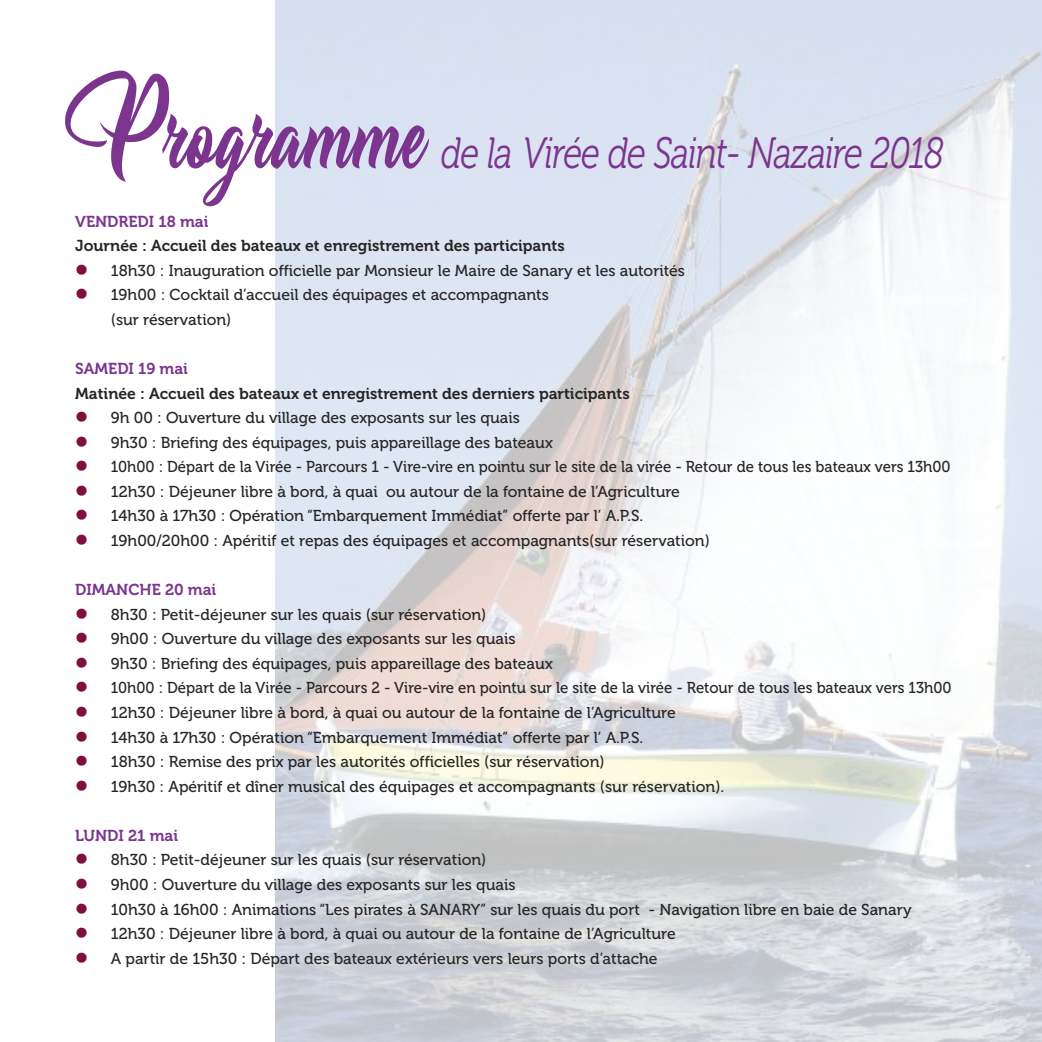
<style>
.page{position:relative;width:1042px;height:1042px;background:#fff}
.page>*{position:absolute;margin:0;border:0;box-sizing:border-box;transform-origin:0 0}
.t1{font:italic 43.75px "Museo 300";letter-spacing:-.025em;color:#7b358f;scale:.8 1}
.t2{font:15.75px/24.5px "Museo 500";color:#272526}
.t3{font:15.75px "Museo 500";color:#272526;scale:.95 1}
.t4{font:15.75px "Museo 700";color:#272526}
.t5{font:15.75px "Museo 700";color:#7b358f}
.s1{font-family:"Emotional Rescue";font-style:normal;font-size:84px}
.s2{color:#7e0f3f}
</style>
<div class="page">
<img style="left:276px;top:0;width:766px;height:1042px">
<h1 class="t1" style="left:74px;top:138px;width:1088px"><span class="s1">Programme</span> de la Virée de Saint- Nazaire 2018</h1>
<p class="t5" style="left:75px;top:215px;width:135px">VENDREDI 18 mai</p>
<p class="t4" style="left:75px;top:240px;width:491px">Journée : Accueil des bateaux et enregistrement des participants</p>
<p class="t2" style="left:75px;top:260px;width:611px"><span class="s2">●</span> 18h30 : Inauguration officielle par Monsieur le Maire de Sanary et les autorités</p>
<p class="t2" style="left:111px;top:284px;width:439px;text-indent:-36px"><span class="s2">●</span> 19h00 : Cocktail d’accueil des équipages et accompagnants (sur réservation)</p>
<p class="t5" style="left:75px;top:363px;width:114px">SAMEDI 19 mai</p>
<p class="t4" style="left:75px;top:387px;width:556px">Matinée : Accueil des bateaux et enregistrement des derniers participants</p>
<p class="t2" style="left:75px;top:407px;width:446px"><span class="s2">●</span> 9h 00 : Ouverture du village des exposants sur les quais</p>
<p class="t2" style="left:75px;top:431px;width:479px"><span class="s2">●</span> 9h30 : Briefing des équipages, puis appareillage des bateaux</p>
<p class="t3" style="left:75px;top:461px;width:923px"><span class="s2">●</span> 10h00 : Départ de la Virée - Parcours 1 - Vire-vire en pointu sur le site de la virée - Retour de tous les bateaux vers 13h00</p>
<p class="t2" style="left:75px;top:481px;width:606px"><span class="s2">●</span> 12h30 : Déjeuner libre à bord, à quai ou autour de la fontaine de l’Agriculture</p>
<p class="t2" style="left:75px;top:505px;width:569px"><span class="s2">●</span> 14h30 à 17h30 : Opération “Embarquement Immédiat” offerte par l’ A.P.S.</p>
<p class="t2" style="left:75px;top:530px;width:636px"><span class="s2">●</span> 19h00/20h00 : Apéritif et repas des équipages et accompagnants(sur réservation)</p>
<p class="t5" style="left:75px;top:584px;width:142px">DIMANCHE 20 mai</p>
<p class="t2" style="left:75px;top:603px;width:413px"><span class="s2">●</span> 8h30 : Petit-déjeuner sur les quais (sur réservation)</p>
<p class="t2" style="left:75px;top:628px;width:442px"><span class="s2">●</span> 9h00 : Ouverture du village des exposants sur les quais</p>
<p class="t2" style="left:75px;top:652px;width:479px"><span class="s2">●</span> 9h30 : Briefing des équipages, puis appareillage des bateaux</p>
<p class="t3" style="left:75px;top:682px;width:924px"><span class="s2">●</span> 10h00 : Départ de la Virée - Parcours 2 - Vire-vire en pointu sur le site de la virée - Retour de tous les bateaux vers 13h00</p>
<p class="t2" style="left:75px;top:702px;width:602px"><span class="s2">●</span> 12h30 : Déjeuner libre à bord, à quai ou autour de la fontaine de l’Agriculture</p>
<p class="t2" style="left:75px;top:726px;width:569px"><span class="s2">●</span> 14h30 à 17h30 : Opération “Embarquement Immédiat” offerte par l’ A.P.S.</p>
<p class="t2" style="left:75px;top:751px;width:531px"><span class="s2">●</span> 18h30 : Remise des prix par les autorités officielles (sur réservation)</p>
<p class="t2" style="left:75px;top:775px;width:650px"><span class="s2">●</span> 19h30 : Apéritif et dîner musical des équipages et accompagnants (sur réservation).</p>
<p class="t5" style="left:75px;top:829px;width:104px">LUNDI 21 mai</p>
<p class="t2" style="left:75px;top:849px;width:413px"><span class="s2">●</span> 8h30 : Petit-déjeuner sur les quais (sur réservation)</p>
<p class="t2" style="left:75px;top:873px;width:442px"><span class="s2">●</span> 9h00 : Ouverture du village des exposants sur les quais</p>
<p class="t2" style="left:75px;top:898px;width:838px"><span class="s2">●</span> 10h30 à 16h00 : Animations “Les pirates à SANARY” sur les quais du port - Navigation libre en baie de Sanary</p>
<p class="t2" style="left:75px;top:923px;width:602px"><span class="s2">●</span> 12h30 : Déjeuner libre à bord, à quai ou autour de la fontaine de l’Agriculture</p>
<p class="t2" style="left:75px;top:947px;width:584px"><span class="s2">●</span> A partir de 15h30 : Départ des bateaux extérieurs vers leurs ports d’attache</p>
</div>
